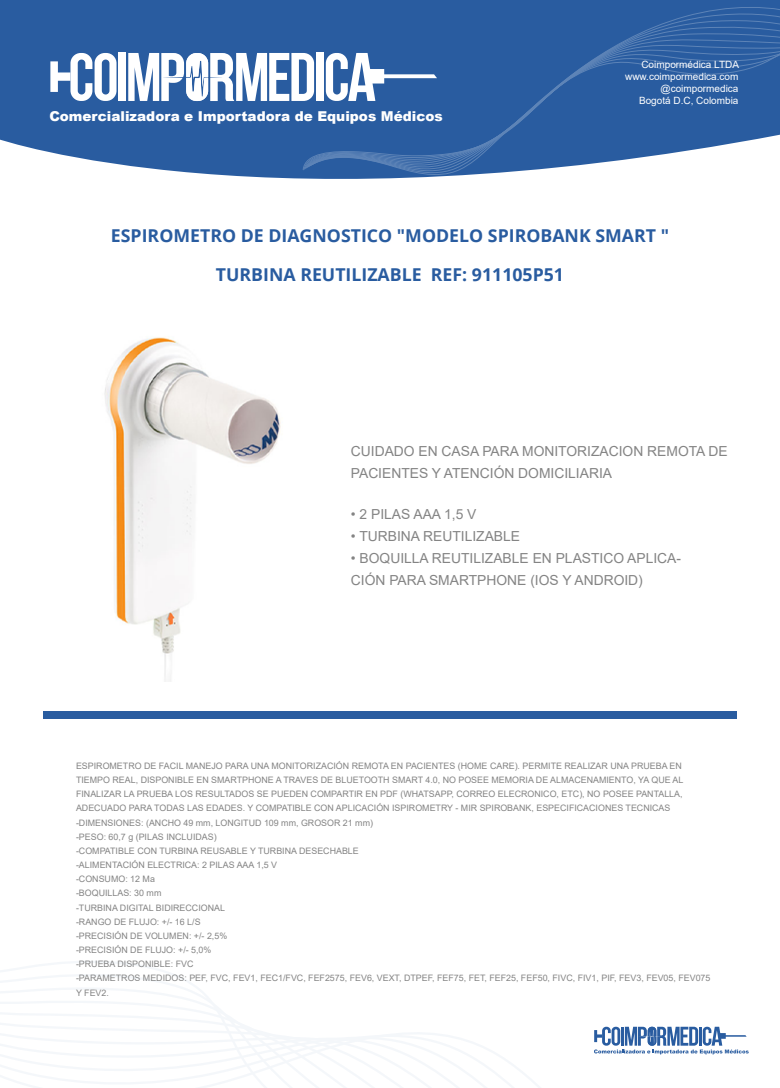
<style>
.page{position:relative;width:780px;height:1088px;background:#fff}
.page>*{position:absolute;margin:0;border:0;box-sizing:border-box;transform-origin:0 0}
.t1{font:700 17.75px/39px "Open Sans";color:#295ca0;text-align:center}
.t2{font:13.88px/22.1px "Arial";color:#848484}
.t3{font:900 13.62px "Arial";color:#fff}
.t4{font:10px/12px "Arial";color:#fff;text-align:right}
.t5{font:8.88px/14.1px "Arial";color:#848484}
</style>
<div class="page">
<svg style="left:0;top:0;width:465px;height:179px;background:#3f6ca9"></svg>
<svg style="left:311px;top:0;width:469px;height:175px;background:#3a69a7"></svg>
<svg style="left:0;top:961px;width:749px;height:127px"></svg>
<svg style="left:50px;top:53px;width:66px;height:48px"></svg>
<div style="left:119px;top:53px;width:7px;height:48px;background:#fff"></div>
<div style="left:316px;top:53px;width:8px;height:48px;background:#fff"></div>
<svg style="left:326px;top:53px;width:111px;height:48px"></svg>
<svg style="left:128px;top:53px;width:186px;height:48px"></svg>
<svg style="left:594px;top:1027px;width:154px;height:27px"></svg>
<div style="left:43px;top:711px;width:693px;height:8px;background:#295ca0"></div>
<img style="left:104px;top:337px;width:177px;height:344px">
<h3 class="t3" style="left:49px;top:106px;width:395px">Comercializadora e Importadora de Equipos Médicos</h3>
<p class="t4" style="left:625px;top:58px;width:115px">Coimpormédica LTDA www.coimpormedica.com @coimpormedica<br>Bogotá D.C, Colombia</p>
<h1 class="t1" style="left:111px;top:216px;width:559px">ESPIROMETRO DE DIAGNOSTICO "MODELO SPIROBANK SMART "<br>TURBINA REUTILIZABLE REF: 911105P51</h1>
<h2 class="t2" style="left:351px;top:440px;width:378px">CUIDADO EN CASA PARA MONITORIZACION REMOTA DE<br>PACIENTES Y ATENCIÓN DOMICILIARIA</h2>
<h2 class="t2" style="left:351px;top:503px;width:127px">• 2 PILAS AAA 1,5 V</h2>
<h2 class="t2" style="left:351px;top:525px;width:171px">• TURBINA REUTILIZABLE</h2>
<h2 class="t2" style="left:351px;top:547px;width:332px">• BOQUILLA REUTILIZABLE EN PLASTICO APLICA-<br>CIÓN PARA SMARTPHONE (IOS Y ANDROID)</h2>
<p class="t5" style="left:76px;top:758px;width:636px">ESPIROMETRO DE FACIL MANEJO PARA UNA MONITORIZACIÓN REMOTA EN PACIENTES (HOME CARE). PERMITE REALIZAR UNA PRUEBA EN TIEMPO REAL, DISPONIBLE EN SMARTPHONE A TRAVES DE BLUETOOTH SMART 4.0, NO POSEE MEMORIA DE ALMACENAMIENTO, YA QUE AL FINALIZAR LA PRUEBA LOS RESULTADOS SE PUEDEN COMPARTIR EN PDF (WHATSAPP, CORREO ELECRONICO, ETC), NO POSEE PANTALLA, ADECUADO PARA TODAS LAS EDADES. Y COMPATIBLE CON APLICACIÓN ISPIROMETRY - MIR SPIROBANK, ESPECIFICACIONES TECNICAS -DIMENSIONES: (ANCHO 49 mm, LONGITUD 109 mm, GROSOR 21 mm)<br>-PESO: 60,7 g (PILAS INCLUIDAS)<br>-COMPATIBLE CON TURBINA REUSABLE Y TURBINA DESECHABLE<br>-ALIMENTACIÓN ELECTRICA: 2 PILAS AAA 1,5 V<br>-CONSUMO: 12 Ma<br>-BOQUILLAS: 30 mm<br>-TURBINA DIGITAL BIDIRECCIONAL<br>-RANGO DE FLUJO: +/- 16 L/S<br>-PRECISIÓN DE VOLUMEN: +/- 2,5%<br>-PRECISIÓN DE FLUJO: +/- 5,0%<br>-PRUEBA DISPONIBLE: FVC<br>-PARAMETROS MEDIDOS: PEF, FVC, FEV1, FEC1/FVC, FEF2575, FEV6, VEXT, DTPEF, FEF75, FET, FEF25, FEF50, FIVC, FIV1, PIF, FEV3, FEV05, FEV075<br>Y FEV2.</p>
</div>
